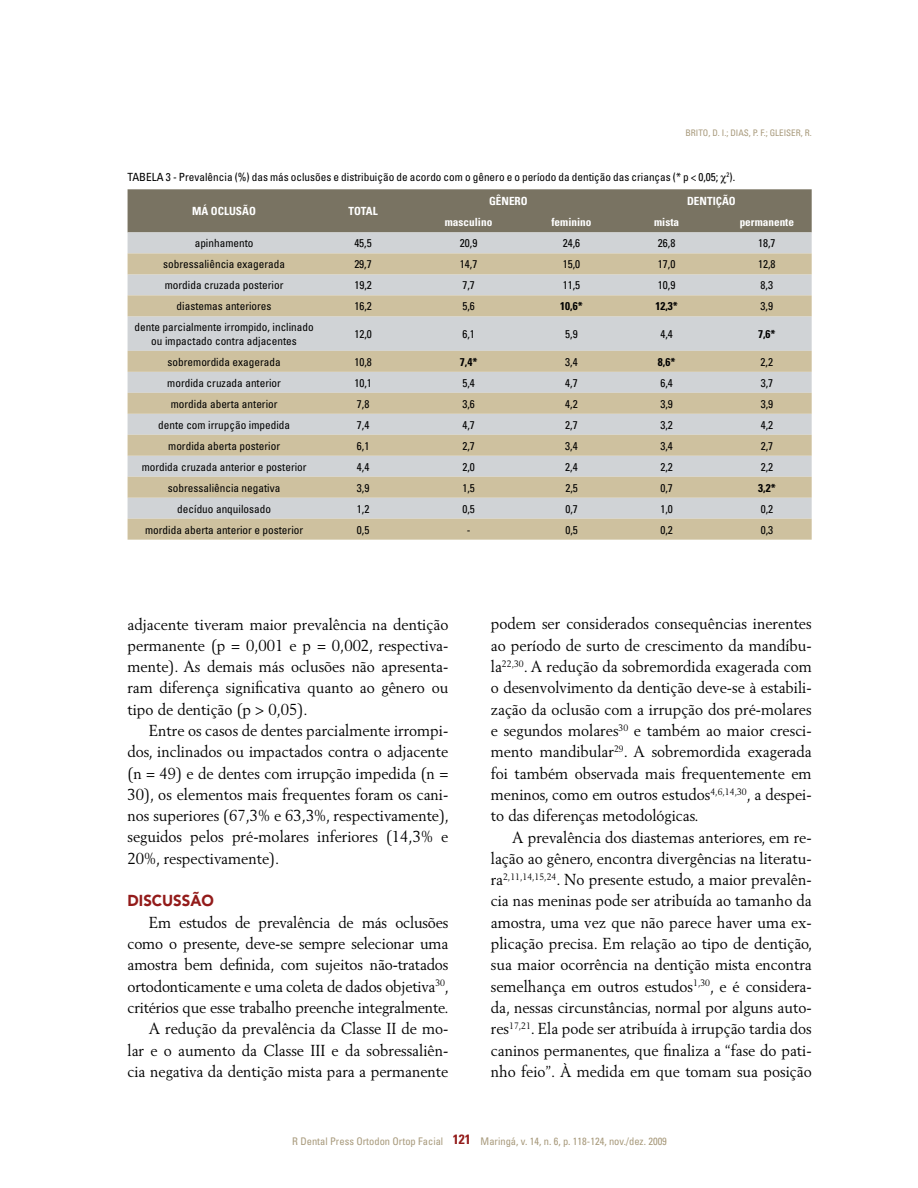
<style>
.page{position:relative;width:918px;height:1188px;background:#fff}
.page>*{position:absolute;margin:0;border:0;box-sizing:border-box;transform-origin:0 0}
.t1{font:15.75px/21.3px "Berling";color:#000;text-align:justify;scale:.95 1}
.t2{font:900 15.75px "Avenir";color:#931b1a;scale:.95 1}
.t3{font:condensed 11.25px/13.5px "Univers";color:#000;text-align:center}
.t4{font:700 condensed 11.25px "Univers";color:#fff}
.t5{font:700 condensed 11.25px "Univers";color:#000}
.t6{font:condensed 10.5px "Univers";color:#a89a7c}
.t7{font:condensed 9px "Univers";color:#a89a7c}
.s1{font-weight:700;font-size:13.5px;color:#931b1a}
</style>
<div class="page">
<div style="left:128px;top:232px;width:684px;height:21px;background:#d0d3d6"></div>
<svg style="left:128px;top:253px;width:684px;height:287px;background:#cfcaba"></svg>
<div style="left:128px;top:189px;width:684px;height:43px;background:#797362"></div>
<p class="t7" style="left:685px;top:128px;width:128px">Brito, D. I .; Dias, P. F.; Gleiser, R.</p>
<p class="t3" style="left:128px;top:170px;width:609px">Tabela 3 - Prevalência (%) das más oclusões e distribuição de acordo com o gênero e o período da dentição das crianças (* p &lt; 0,05; <sup>2</sup>).</p>
<p class="t4" style="left:192px;top:204px;width:65px">Má oclusão</p>
<p class="t4" style="left:348px;top:204px;width:31px">Total</p>
<p class="t4" style="left:489px;top:194px;width:40px">Gênero</p>
<p class="t4" style="left:687px;top:194px;width:50px">Dentição</p>
<p class="t4" style="left:445px;top:216px;width:49px">masculino</p>
<p class="t4" style="left:552px;top:216px;width:42px">feminino</p>
<p class="t4" style="left:654px;top:216px;width:26px">mista</p>
<p class="t4" style="left:740px;top:216px;width:56px">permanente</p>
<p class="t3" style="left:195px;top:237px;width:60px">apinhamento</p>
<p class="t3" style="left:354px;top:237px;width:19px">45,5</p>
<p class="t3" style="left:460px;top:237px;width:19px">20,9</p>
<p class="t3" style="left:563px;top:237px;width:19px">24,6</p>
<p class="t3" style="left:658px;top:237px;width:19px">26,8</p>
<p class="t3" style="left:758px;top:237px;width:19px">18,7</p>
<p class="t3" style="left:163px;top:257px;width:123px">sobressaliência exagerada</p>
<p class="t3" style="left:354px;top:257px;width:19px">29,7</p>
<p class="t3" style="left:460px;top:257px;width:19px">14,7</p>
<p class="t3" style="left:563px;top:257px;width:19px">15,0</p>
<p class="t3" style="left:658px;top:257px;width:19px">17,0</p>
<p class="t3" style="left:758px;top:257px;width:19px">12,8</p>
<p class="t3" style="left:165px;top:278px;width:120px">mordida cruzada posterior</p>
<p class="t3" style="left:354px;top:278px;width:19px">19,2</p>
<p class="t3" style="left:462px;top:278px;width:14px">7,7</p>
<p class="t3" style="left:563px;top:278px;width:19px">11,5</p>
<p class="t3" style="left:658px;top:278px;width:19px">10,9</p>
<p class="t3" style="left:761px;top:278px;width:14px">8,3</p>
<p class="t3" style="left:177px;top:299px;width:96px">diastemas anteriores</p>
<p class="t3" style="left:354px;top:299px;width:19px">16,2</p>
<p class="t3" style="left:462px;top:299px;width:14px">5,6</p>
<p class="t5" style="left:560px;top:299px;width:24px">10,6*</p>
<p class="t5" style="left:655px;top:299px;width:24px">12,3*</p>
<p class="t3" style="left:761px;top:299px;width:14px">3,9</p>
<p class="t3" style="left:134px;top:320px;width:181px">dente parcialmente irrompido, inclinado ou impactado contra adjacentes</p>
<p class="t3" style="left:354px;top:327px;width:19px">12,0</p>
<p class="t3" style="left:462px;top:327px;width:14px">6,1</p>
<p class="t3" style="left:565px;top:327px;width:14px">5,9</p>
<p class="t3" style="left:660px;top:327px;width:14px">4,4</p>
<p class="t5" style="left:758px;top:327px;width:19px">7,6*</p>
<p class="t3" style="left:168px;top:355px;width:115px">sobremordida exagerada</p>
<p class="t3" style="left:354px;top:355px;width:19px">10,8</p>
<p class="t5" style="left:460px;top:355px;width:19px">7,4*</p>
<p class="t3" style="left:565px;top:355px;width:14px">3,4</p>
<p class="t5" style="left:658px;top:355px;width:19px">8,6*</p>
<p class="t3" style="left:761px;top:355px;width:14px">2,2</p>
<p class="t3" style="left:167px;top:376px;width:115px">mordida cruzada anterior</p>
<p class="t3" style="left:354px;top:376px;width:19px">10,1</p>
<p class="t3" style="left:462px;top:376px;width:14px">5,4</p>
<p class="t3" style="left:565px;top:376px;width:14px">4,7</p>
<p class="t3" style="left:660px;top:376px;width:14px">6,4</p>
<p class="t3" style="left:761px;top:376px;width:14px">3,7</p>
<p class="t3" style="left:171px;top:397px;width:108px">mordida aberta anterior</p>
<p class="t3" style="left:357px;top:397px;width:14px">7,8</p>
<p class="t3" style="left:462px;top:397px;width:14px">3,6</p>
<p class="t3" style="left:565px;top:397px;width:14px">4,2</p>
<p class="t3" style="left:660px;top:397px;width:14px">3,9</p>
<p class="t3" style="left:761px;top:397px;width:14px">3,9</p>
<p class="t3" style="left:158px;top:418px;width:133px">dente com irrupção impedida</p>
<p class="t3" style="left:357px;top:418px;width:14px">7,4</p>
<p class="t3" style="left:462px;top:418px;width:14px">4,7</p>
<p class="t3" style="left:565px;top:418px;width:14px">2,7</p>
<p class="t3" style="left:660px;top:418px;width:14px">3,2</p>
<p class="t3" style="left:761px;top:418px;width:14px">4,2</p>
<p class="t3" style="left:168px;top:439px;width:113px">mordida aberta posterior</p>
<p class="t3" style="left:357px;top:439px;width:14px">6,1</p>
<p class="t3" style="left:462px;top:439px;width:14px">2,7</p>
<p class="t3" style="left:565px;top:439px;width:14px">3,4</p>
<p class="t3" style="left:660px;top:439px;width:14px">3,4</p>
<p class="t3" style="left:761px;top:439px;width:14px">2,7</p>
<p class="t3" style="left:142px;top:460px;width:166px">mordida cruzada anterior e posterior</p>
<p class="t3" style="left:357px;top:460px;width:14px">4,4</p>
<p class="t3" style="left:462px;top:460px;width:14px">2,0</p>
<p class="t3" style="left:565px;top:460px;width:14px">2,4</p>
<p class="t3" style="left:660px;top:460px;width:14px">2,2</p>
<p class="t3" style="left:761px;top:460px;width:14px">2,2</p>
<p class="t3" style="left:168px;top:481px;width:114px">sobressaliência negativa</p>
<p class="t3" style="left:357px;top:481px;width:14px">3,9</p>
<p class="t3" style="left:462px;top:481px;width:14px">1,5</p>
<p class="t3" style="left:565px;top:481px;width:14px">2,5</p>
<p class="t3" style="left:660px;top:481px;width:14px">0,7</p>
<p class="t5" style="left:758px;top:481px;width:19px">3,2*</p>
<p class="t3" style="left:177px;top:502px;width:95px">decíduo anquilosado</p>
<p class="t3" style="left:357px;top:502px;width:14px">1,2</p>
<p class="t3" style="left:462px;top:502px;width:14px">0,5</p>
<p class="t3" style="left:565px;top:502px;width:14px">0,7</p>
<p class="t3" style="left:660px;top:502px;width:14px">1,0</p>
<p class="t3" style="left:761px;top:502px;width:14px">0,2</p>
<p class="t3" style="left:145px;top:523px;width:160px">mordida aberta anterior e posterior</p>
<p class="t3" style="left:357px;top:523px;width:14px">0,5</p>
<p class="t3" style="left:467px;top:523px;width:5px">-</p>
<p class="t3" style="left:565px;top:523px;width:14px">0,5</p>
<p class="t3" style="left:660px;top:523px;width:14px">0,2</p>
<p class="t3" style="left:761px;top:523px;width:14px">0,3</p>
<p class="t1" style="left:128px;top:613px;width:339px">adjacente tiveram maior prevalência na dentição permanente (p = 0,001 e p = 0,002, respectiva&shy;mente). As demais más oclusões não apresenta&shy;ram diferença significativa quanto ao gênero ou tipo de dentição (p &gt; 0,05).</p>
<p class="t1" style="left:128px;top:720px;width:340px;text-indent:21px">Entre os casos de dentes parcialmente irrompi&shy;dos, inclinados ou impactados contra o adjacente (n = 49) e de dentes com irrupção impedida (n = 30), os elementos mais frequentes foram os cani&shy;nos superiores (67,3% e 63,3%, respectivamente), seguidos pelos pré-molares inferiores (14,3% e 20%, respectivamente).</p>
<p class="t2" style="left:128px;top:891px;width:80px">DISCUSSÃO</p>
<p class="t1" style="left:128px;top:911px;width:340px;text-align:right">Em estudos de prevalência de más oclusões como o presente, deve-se sempre selecionar uma amostra bem definida, com sujeitos não-tratados ortodonticamente e uma coleta de dados objetiva<sup>30</sup>, critérios que esse trabalho preenche integralmente.<br>A redução da prevalência da Classe II de mo-<br>lar e o aumento da Classe III e da sobressaliên&shy;cia negativa da dentição mista para a permanente</p>
<p class="t1" style="left:491px;top:613px;width:339px">podem ser considerados consequências inerentes ao período de surto de crescimento da mandíbu&shy;la<sup>22,30</sup>. A redução da sobremordida exagerada com o desenvolvimento da dentição deve-se à estabili&shy;zação da oclusão com a irrupção dos pré-molares e segundos molares<sup>30</sup> e também ao maior cresci&shy;mento mandibular<sup>29</sup>. A sobremordida exagerada foi também observada mais frequentemente em meninos, como em outros estudos<sup>4,6,14,30</sup>, a despei&shy;to das diferenças metodológicas.</p>
<p class="t1" style="left:491px;top:826px;width:340px;text-indent:21px">A prevalência dos diastemas anteriores, em re&shy;lação ao gênero, encontra divergências na literatu&shy;ra<sup>2,11,14,15,24</sup>. No presente estudo, a maior prevalên&shy;cia nas meninas pode ser atribuída ao tamanho da amostra, uma vez que não parece haver uma ex&shy;plicação precisa. Em relação ao tipo de dentição, sua maior ocorrência na dentição mista encontra semelhança em outros estudos<sup>1,30</sup>, e é considera&shy;da, nessas circunstâncias, normal por alguns auto&shy;res<sup>17,21</sup>. Ela pode ser atribuída à irrupção tardia dos caninos permanentes, que finaliza a “fase do pati&shy;nho feio”. À medida em que tomam sua posição</p>
<p class="t6" style="left:292px;top:1134px;width:376px">R Dental Press Ortodon Ortop Facial <span class="s1">121</span> Maringá, v. 14, n. 6, p. 118-124, nov./dez. 2009</p>
</div>
